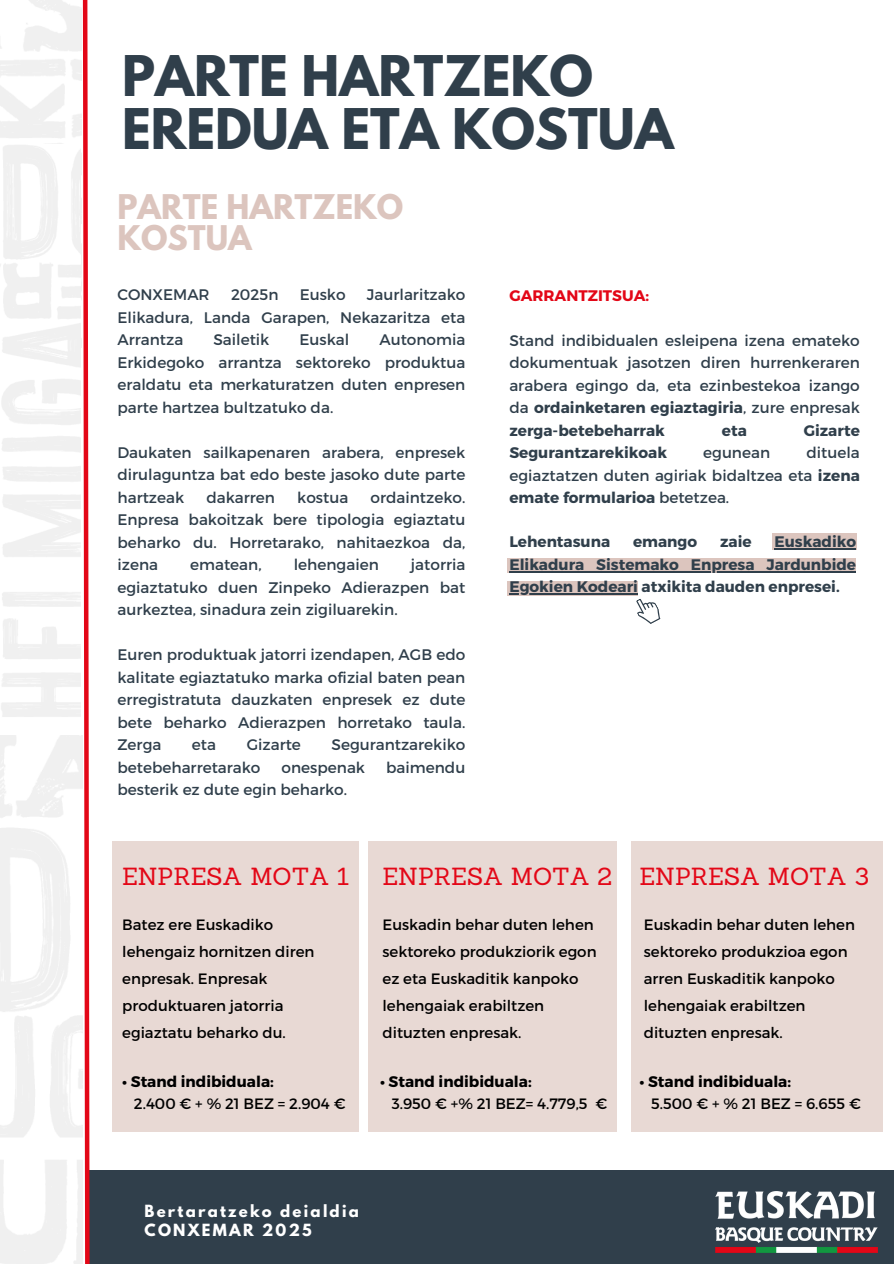
<style>
.page{position:relative;width:894px;height:1264px;background:#fff}
.page>*{position:absolute;margin:0;border:0;box-sizing:border-box;transform-origin:0 0}
.t1{font:700 49.65px/52.8px "League Spartan";color:#303f4b}
.t2{font:700 30.15px/31.5px "League Spartan";color:#dcc5be}
.t3{font:24.15px "Sanchez";color:#e30717}
.t4{font:15.3px/22.5px "Montserrat";color:#303f4b;text-align:justify}
.t5{font:700 15.3px "Montserrat";color:#303f4b}
.t6{font:700 15.3px "Montserrat";color:#000}
.t7{font:700 15.3px "Montserrat";color:#e30717}
.t8{font:15px/27px "Montserrat";color:#000}
.t9{font:700 14.85px/19.2px "League Spartan";letter-spacing:.15em;color:#fff}
.s1{font-weight:700}
</style>
<div class="page">
<div style="left:86px;top:1170px;width:807px;height:93px;background:#303f4b"></div>
<img style="left:715px;top:1191px;width:162px;height:61px">
<svg style="left:81px;top:0;width:9px;height:1263px"></svg>
<div style="left:112px;top:841px;width:246px;height:290px;background:#e8d9d4"></div>
<div style="left:368px;top:841px;width:248px;height:290px;background:#e8d9d4"></div>
<div style="left:631px;top:841px;width:251px;height:290px;background:#e8d9d4"></div>
<div style="left:771px;top:533px;width:85px;height:17px;background:#dcc5be"></div>
<div style="left:507px;top:558px;width:349px;height:15px;background:#dcc5be"></div>
<div style="left:507px;top:581px;width:130px;height:14px;background:#dcc5be"></div>
<hr style="left:774px;top:548px;width:81px;height:1px;background:#303f4b">
<hr style="left:509px;top:571px;width:346px;height:1px;background:#303f4b">
<hr style="left:509px;top:593px;width:129px;height:1px;background:#303f4b">
<svg style="left:631px;top:594px;width:30px;height:30px"></svg>
<p class="t1" style="left:122px;top:56px;width:553px">PARTE HARTZEKO<br>EREDUA ETA KOSTUA</p>
<h1 class="t2" style="left:117px;top:194px;width:287px">PARTE HARTZEKO<br>KOSTUA</h1>
<h2 class="t4" style="left:117px;top:282px;width:94px">CONXEMAR</h2>
<h2 class="t4" style="left:231px;top:282px;width:49px">2025n</h2>
<h2 class="t4" style="left:300px;top:282px;width:47px">Eusko</h2>
<h2 class="t4" style="left:117px;top:282px;width:349px;text-indent:249px">Jaurlaritzako Elikadura, Landa Garapen, Nekazaritza eta Arrantza</h2>
<h2 class="t4" style="left:117px;top:327px;width:349px;text-indent:262px">Autonomia Erkidegoko arrantza sektoreko produktua eraldatu eta merkaturatzen duten enpresen parte hartzea bultzatuko da.</h2>
<p class="t4" style="left:117px;top:440px;width:349px">Daukaten sailkapenaren arabera, enpresek dirulaguntza bat edo beste jasoko dute parte hartzeak</p>
<h2 class="t4" style="left:213px;top:327px;width:57px">Sailetik</h2>
<h2 class="t4" style="left:299px;top:327px;width:51px">Euskal</h2>
<p class="t4" style="left:117px;top:485px;width:349px;text-indent:253px">ordaintzeko.<br>Enpresa bakoitzak bere tipologia egiaztatu beharko du. Horretarako, nahitaezkoa da, izena</p>
<p class="t4" style="left:206px;top:485px;width:70px">dakarren</p>
<p class="t4" style="left:297px;top:485px;width:52px">kostua</p>
<p class="t4" style="left:117px;top:552px;width:349px;text-indent:293px">jatorria egiaztatuko duen Zinpeko Adierazpen bat aurkeztea, sinadura zein zigiluarekin.</p>
<p class="t4" style="left:117px;top:642px;width:349px">Euren produktuak jatorri izendapen, AGB edo kalitate egiaztatuko marka ofizial baten pean erregistratuta dauzkaten enpresek ez dute bete beharko Adierazpen horretako taula.<br>Zerga</p>
<p class="t4" style="left:190px;top:552px;width:73px">ematean,</p>
<p class="t4" style="left:294px;top:552px;width:86px">lehengaien</p>
<p class="t4" style="left:192px;top:732px;width:26px">eta</p>
<p class="t4" style="left:247px;top:732px;width:56px">Gizarte</p>
<p class="t4" style="left:331px;top:732px;width:135px">Segurantzarekiko</p>
<p class="t4" style="left:117px;top:755px;width:144px">betebeharretarako</p>
<p class="t4" style="left:281px;top:755px;width:85px">onespenak</p>
<p class="t4" style="left:386px;top:755px;width:81px">baimendu</p>
<p class="t4" style="left:117px;top:777px;width:231px">besterik ez dute egin beharko.</p>
<p class="t7" style="left:509px;top:285px;width:141px">GARRANTZITSUA:</p>
<p class="t4" style="left:509px;top:328px;width:352px">Stand indibidualen esleipena izena emateko dokumentuak jasotzen diren hurrenkeraren arabera egingo da, eta ezinbestekoa izango da <span class="s1">ordainketaren egiaztagiria</span>, zure enpresak <span class="s1">zerga-betebeharrak</span></p>
<p class="t5" style="left:721px;top:420px;width:27px">eta</p>
<p class="t5" style="left:803px;top:420px;width:58px">Gizarte</p>
<p class="t5" style="left:509px;top:443px;width:159px">Segurantzarekikoak</p>
<p class="t4" style="left:703px;top:441px;width:68px">egunean</p>
<p class="t4" style="left:509px;top:441px;width:352px;text-indent:297px">dituela egiaztatzen duten agiriak bidaltzea eta <span class="s1">izena emate formularioa</span> betetzea.</p>
<p class="t5" style="left:509px;top:532px;width:102px">Lehentasuna</p>
<p class="t5" style="left:633px;top:532px;width:66px">emango</p>
<p class="t5" style="left:719px;top:532px;width:33px">zaie</p>
<p class="t5" style="left:774px;top:532px;width:83px">Euskadiko</p>
<h3 class="t5" style="left:509px;top:554px;width:348px">Elikadura Sistemako Enpresa Jardunbide</h3>
<p class="t5" style="left:509px;top:577px;width:332px">Egokien Kodeari atxikita dauden enpresei.</p>
<p class="t3" style="left:122px;top:860px;width:229px">ENPRESA MOTA 1</p>
<h4 class="t8" style="left:122px;top:910px;width:194px">Batez ere Euskadiko lehengaiz hornitzen diren enpresak. Enpresak produktuaren jatorria egiaztatu beharko du.</h4>
<p class="t6" style="left:122px;top:1071px;width:153px">• Stand indibiduala:</p>
<h5 class="t8" style="left:134px;top:1089px;width:213px">2.400 € + % 21 BEZ = 2.904 €</h5>
<p class="t3" style="left:382px;top:860px;width:231px">ENPRESA MOTA 2</p>
<h3 class="t3" style="left:639px;top:860px;width:231px">ENPRESA MOTA 3</h3>
<p class="t8" style="left:382px;top:910px;width:215px">Euskadin behar duten lehen sektoreko produkziorik egon ez eta Euskaditik kanpoko</p>
<h3 class="t8" style="left:382px;top:991px;width:163px">lehengaiak erabiltzen dituzten enpresak.</h3>
<p class="t6" style="left:380px;top:1071px;width:153px">• Stand indibiduala:</p>
<p class="t8" style="left:391px;top:1089px;width:217px">3.950 € +% 21 BEZ= 4.779,5 €</p>
<p class="t8" style="left:643px;top:910px;width:213px">Euskadin behar duten lehen sektoreko produkzioa egon arren Euskaditik kanpoko lehengaiak erabiltzen dituzten enpresak.</p>
<p class="t6" style="left:639px;top:1071px;width:153px">• Stand indibiduala:</p>
<p class="t8" style="left:651px;top:1089px;width:211px">5.500 € + % 21 BEZ = 6.655 €</p>
<p class="t9" style="left:144px;top:1202px;width:216px">Bertaratzeko deialdia<br>CONXEMAR 2025</p>
<p class="t9" style="left:144px;top:1222px;width:227px">Enero - Marzo de 2020</p>
</div>
